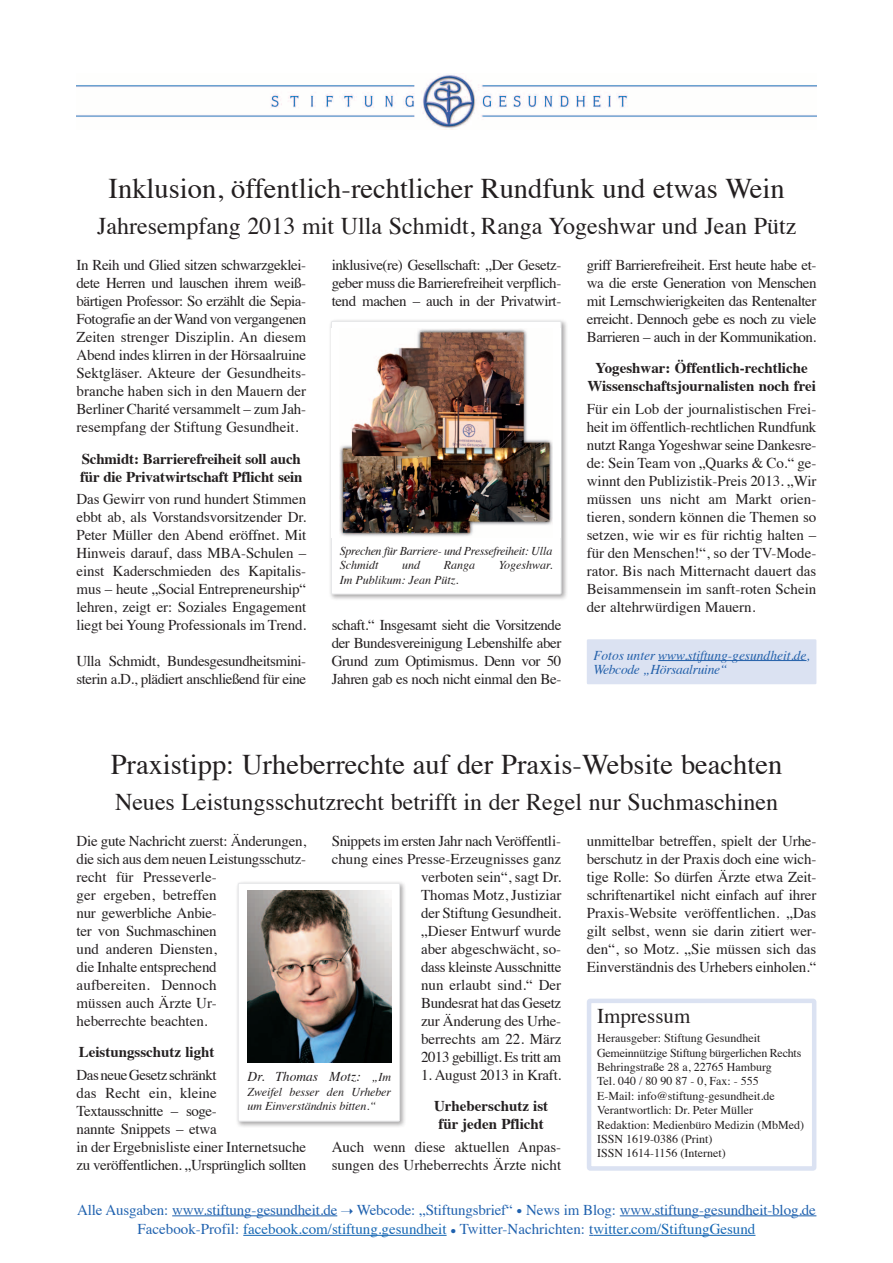
<style>
.page{position:relative;width:893px;height:1263px;background:#fff}
.page>*{position:absolute;margin:0;border:0;box-sizing:border-box;transform-origin:0 0}
.fliesstext{font:28.5px "Times";color:#231f20}
.fliesstext-2{font:24px "Times";color:#231f20}
.t1{font:21px "Times";color:#231f20}
._2B-Lauftext{font:15px/18px "Times";letter-spacing:-.015em;color:#231f20;text-align:justify}
.fliesstext-3{font:15px/18px "Times";color:#231f20}
.t2{font:15px/19.5px "Times";letter-spacing:-.01em;color:#2062af;text-align:center}
._2C-Zwischentitel{font:700 15px/18px "Times";color:#231f20}
.fliesstext-4{font:italic 13.5px/14.5px "Times";color:#2360aa}
._4A-Bild-Unterschrif{font:italic 13.5px "Times";color:#231f20}
.t3{font:12px/14.4px "Times";color:#231f20}
._4A-Bild-Unterschrif-2{font:italic 12px/14.2px "Times";letter-spacing:-.005em;color:#231f20}
._4A-Bild-Unterschrif-3{font:italic 12px/14.2px "Times";letter-spacing:-.03em;color:#231f20}
.t4{font:12px "Times";letter-spacing:-.02em;color:#231f20}
.s1{font-size:12px}
.s2{color:#2362ae}
.s3{color:#1768b4}
</style>
<div class="page">
<div style="left:329px;top:319px;width:239px;height:282px;background:#231f20;opacity:.4"></div>
<div style="left:331px;top:321px;width:230px;height:273px;background:#fff"></div>
<div style="left:331px;top:321px;width:230px;height:273px;border:1px solid #e6e7e9"></div>
<div style="left:235px;top:880px;width:172px;height:248px;background:#231f20;opacity:.4"></div>
<div style="left:238px;top:883px;width:162px;height:238px;background:#fff"></div>
<div style="left:238px;top:883px;width:162px;height:238px;border:1px solid #e6e7e9"></div>
<div style="left:332px;top:328px;width:229px;height:210px;background:#fff"></div>
<img style="left:77px;top:75px;width:739px;height:55px">
<img style="left:340px;top:328px;width:213px;height:209px">
<div style="left:587px;top:639px;width:229px;height:45px;background:#dbe2f2"></div>
<hr style="left:658px;top:660px;width:148px;height:1px;background:#2360aa">
<img style="left:248px;top:890px;width:143px;height:173px">
<div style="left:587px;top:998px;width:229px;height:173px;border:4px solid #dbe2f2"></div>
<hr style="left:172px;top:1215px;width:165px;height:1px;background:#2062af">
<hr style="left:620px;top:1215px;width:196px;height:1px;background:#2062af">
<hr style="left:243px;top:1235px;width:204px;height:1px;background:#1768b4">
<hr style="left:593px;top:1235px;width:162px;height:1px;background:#1768b4">
<p class="fliesstext" style="left:109px;top:162px;width:678px">Inklusion, öffentlich-rechtlicher Rundfunk und etwas Wein</p>
<p class="fliesstext-2" style="left:97px;top:203px;width:701px">Jahresempfang 2013 mit Ulla Schmidt, Ranga Yogeshwar und Jean Pütz</p>
<p class="_2B-Lauftext" style="left:77px;top:255px;width:231px">In Reih und Glied sitzen schwarzgeklei&shy;dete Herren und lauschen ihrem weiß&shy;bärtigen Professor: So erzählt die Sepia-Fotografie an der Wand von vergangenen Zeiten strenger Disziplin. An diesem Abend indes klirren in der Hörsaalruine Sektgläser. Akteure der Gesundheits&shy;branche haben sich in den Mauern der Berliner Charité versammelt – zum Jah&shy;resempfang der Stiftung Gesundheit.</p>
<p class="_2C-Zwischentitel" style="left:80px;top:448px;width:224px">Schmidt: Barrierefreiheit soll auch für die Privatwirtschaft Pflicht sein</p>
<p class="_2B-Lauftext" style="left:77px;top:489px;width:231px">Das Gewirr von rund hundert Stimmen ebbt ab, als Vorstandsvorsitzender Dr.<br>Peter Müller den Abend eröffnet. Mit Hinweis darauf, dass MBA-Schulen – einst Kaderschmieden des Kapitalis&shy;mus – heute „Social Entrepreneurship“ lehren, zeigt er: Soziales Engagement liegt bei Young Professionals im Trend.</p>
<p class="_2B-Lauftext" style="left:77px;top:651px;width:231px">Ulla Schmidt, Bundesgesundheitsmini&shy;sterin a.D., plädiert anschließend für eine</p>
<p class="_2B-Lauftext" style="left:332px;top:255px;width:231px">inklusive(re) Gesellschaft: „Der Gesetz&shy;geber muss die Barrierefreiheit verpflich&shy;tend machen – auch in der Privatwirt-</p>
<p class="_4A-Bild-Unterschrif-3" style="left:340px;top:543px;width:214px">Sprechen für Barriere- und Pressefreiheit: Ulla<br>Schmidt</p>
<p class="_4A-Bild-Unterschrif-2" style="left:402px;top:558px;width:19px">und</p>
<p class="_4A-Bild-Unterschrif-2" style="left:444px;top:558px;width:33px">Ranga</p>
<p class="_4A-Bild-Unterschrif-2" style="left:499px;top:558px;width:55px">Yogeshwar.</p>
<p class="_4A-Bild-Unterschrif-2" style="left:340px;top:572px;width:120px">Im Publikum: Jean Pütz.</p>
<p class="_2B-Lauftext" style="left:332px;top:615px;width:231px">schaft.“ Insgesamt sieht die Vorsitzende der Bundesvereinigung Lebenshilfe aber Grund zum Optimismus. Denn vor 50<br>Jahren gab es noch nicht einmal den Be-</p>
<p class="_2B-Lauftext" style="left:587px;top:255px;width:231px">griff Barrierefreiheit. Erst heute habe et&shy;wa die erste Generation von Menschen mit Lernschwierigkeiten das Rentenalter erreicht. Dennoch gebe es noch zu viele Barrieren – auch in der Kommunikation.</p>
<p class="_2C-Zwischentitel" style="left:587px;top:357px;width:230px;text-align:center">Yogeshwar: Öffentlich-rechtliche<br>Wissenschaftsjournalisten noch frei</p>
<p class="_2B-Lauftext" style="left:587px;top:399px;width:231px">Für ein Lob der journalistischen Frei&shy;heit im öffentlich-rechtlichen Rundfunk nutzt Ranga Yogeshwar seine Dankesre&shy;de: Sein Team von „Quarks &amp; Co.“ ge&shy;winnt den Publizistik-Preis 2013. „Wir müssen uns nicht am Markt orien&shy;tieren, sondern können die Themen so setzen, wie wir es für richtig halten – für den Menschen!“, so der TV-Mode&shy;rator. Bis nach Mitternacht dauert das Beisammensein im sanft-roten Schein der altehrwürdigen Mauern.</p>
<p class="fliesstext-4" style="left:593px;top:647px;width:218px">Fotos unter www.stiftung-gesundheit.de,<br>Webcode „Hörsaalruine“</p>
<p class="fliesstext" style="left:111px;top:738px;width:673px">Praxistipp: Urheberrechte auf der Praxis-Website beachten</p>
<p class="fliesstext-2" style="left:115px;top:779px;width:664px">Neues Leistungsschutzrecht betrifft in der Regel nur Suchmaschinen</p>
<p class="_2B-Lauftext" style="left:77px;top:831px;width:231px;text-align:left">Die gute Nachricht zuerst: Änderungen, die sich aus dem neuen Leistungsschutz&shy;recht für Presseverle-<br>ger ergeben, betreffen<br>nur gewerbliche Anbie-<br>ter von Suchmaschinen<br>und anderen Diensten,<br>die Inhalte entsprechend<br>aufbereiten. Dennoch<br>müssen auch Ärzte Ur-<br>heberrechte beachten.</p>
<p class="_2C-Zwischentitel" style="left:79px;top:1041px;width:137px">Leistungsschutz light</p>
<p class="_2B-Lauftext" style="left:77px;top:1065px;width:231px;text-align:left">Das neue Gesetz schränkt<br>das Recht ein, kleine<br>Textausschnitte – soge-<br>nannte Snippets – etwa<br>in der Ergebnisliste einer Internetsuche zu veröffentlichen. „Ursprünglich sollten</p>
<p class="_2B-Lauftext" style="left:332px;top:831px;width:231px;text-align:right">Snippets im ersten Jahr nach Veröffentli&shy;chung eines Presse-Erzeugnisses ganz verboten sein“, sagt Dr.<br>Thomas Motz, Justiziar<br>der Stiftung Gesundheit.<br>„Dieser Entwurf wurde<br>aber abgeschwächt, so-<br>dass kleinste Ausschnitte<br>nun erlaubt sind.“ Der<br>Bundesrat hat das Gesetz<br>zur Änderung des Urhe-<br>berrechts am 22. März<br>2013 gebilligt. Es tritt am</p>
<p class="_2B-Lauftext" style="left:421px;top:1065px;width:142px">1. August 2013 in Kraft.</p>
<p class="_2C-Zwischentitel" style="left:434px;top:1095px;width:116px">Urheberschutz ist für jeden Pflicht</p>
<p class="fliesstext-3" style="left:332px;top:1137px;width:231px">Auch wenn diese aktuellen Anpas&shy;sungen des Urheberrechts Ärzte nicht</p>
<p class="_4A-Bild-Unterschrif" style="left:248px;top:1065px;width:145px">Dr. Thomas Motz: <span class="s1">„Im</span></p>
<p class="_4A-Bild-Unterschrif-2" style="left:248px;top:1084px;width:145px">Zweifel besser den Urheber um Einverständnis bitten.“</p>
<p class="fliesstext-3" style="left:587px;top:831px;width:231px;text-align:justify">unmittelbar betreffen, spielt der Urhe&shy;berschutz in der Praxis doch eine wich&shy;tige Rolle: So dürfen Ärzte etwa Zeit&shy;schriftenartikel nicht einfach auf ihrer Praxis-Website veröffentlichen. „Das gilt selbst, wenn sie darin zitiert wer&shy;den“, so Motz. „Sie müssen sich das Einverständnis des Urhebers einholen.“</p>
<p class="t1" style="left:597px;top:996px;width:95px">Impressum</p>
<p class="t3" style="left:597px;top:1030px;width:165px">Herausgeber: Stiftung Gesundheit</p>
<p class="t4" style="left:597px;top:1041px;width:206px">Gemeinnützige Stiftung bürgerlichen Rechts</p>
<p class="t3" style="left:597px;top:1059px;width:176px">Behringstraße 28 a, 22765 Hamburg</p>
<p class="t3" style="left:597px;top:1073px;width:163px">Tel. 040 / 80 90 87 - 0, Fax: - 555</p>
<p class="t3" style="left:597px;top:1087px;width:179px">E-Mail: info@stiftung-gesundheit.de</p>
<p class="t3" style="left:597px;top:1102px;width:157px">Verantwortlich: Dr. Peter Müller</p>
<p class="t3" style="left:597px;top:1116px;width:208px">Redaktion: Medienbüro Medizin (MbMed)</p>
<p class="t3" style="left:597px;top:1131px;width:130px">ISSN 1619-0386 (Print)<br>ISSN 1614-1156 (Internet)</p>
<p class="t2" style="left:77px;top:1198px;width:740px">Alle Ausgaben: www.stiftung-gesundheit.de <span class="s2">➝</span> Webcode: „Stiftungsbrief“ • News im Blog: www.stiftung-gesundheit-blog.de<br>Facebook-Profil: <span class="s3">facebook.com/stiftung.gesundheit</span> • Twitter-Nachrichten: t<span class="s3">witter.com/StiftungGesund</span></p>
</div>
